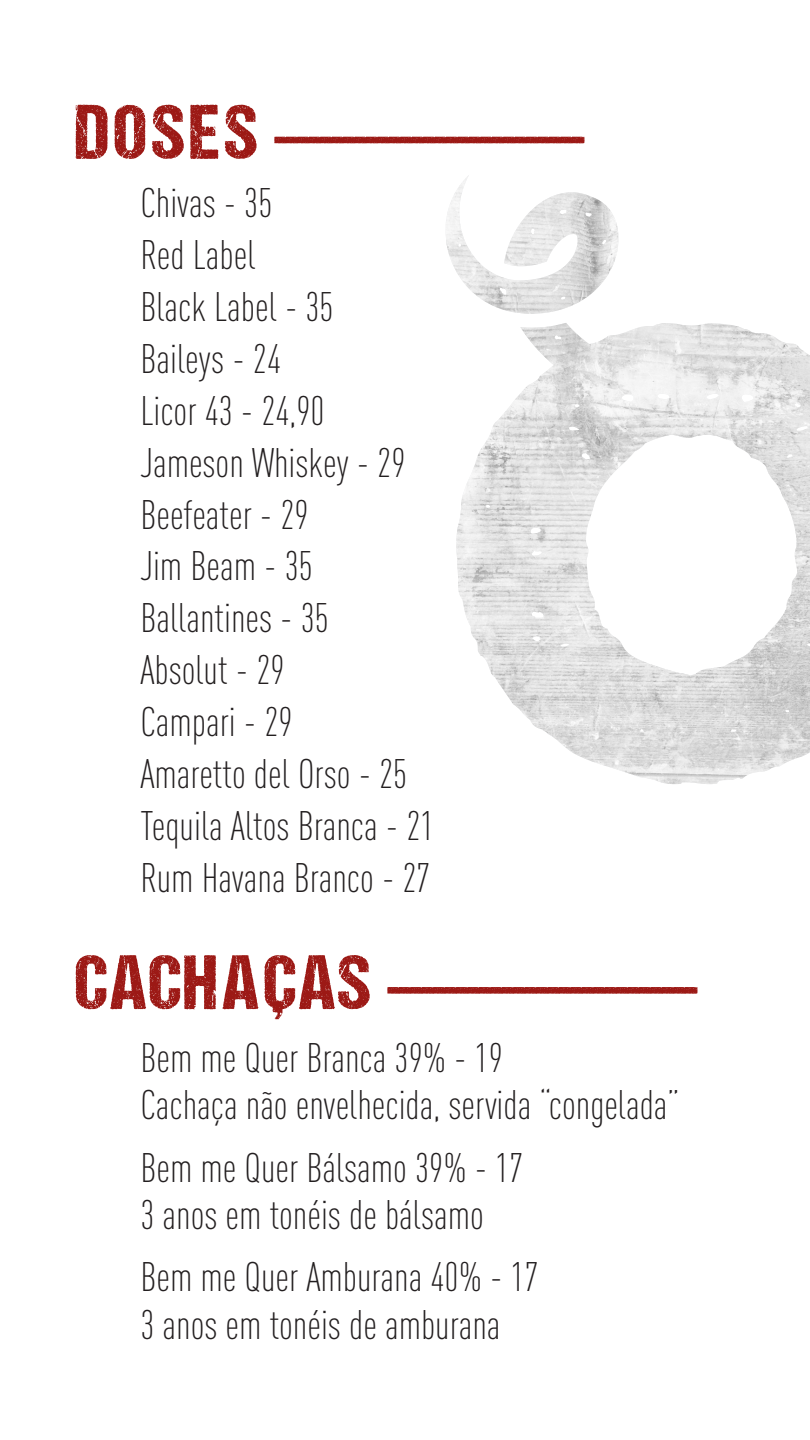
<style>
.page{position:relative;width:810px;height:1440px;background:#fff}
.page>*{position:absolute;margin:0;border:0;box-sizing:border-box;transform-origin:0 0}
.t1{font:77.47px "DCC Ash";letter-spacing:.02em;color:#9c1915}
.t2{font:60.53px "DCC Ash";color:#9c1915}
.t3{font:300 40.72px/47.5px "DIN Cond";color:#231f20}
.s1{font-size:77.47px}
</style>
<div class="page">
<svg style="left:456px;top:323px;width:354px;height:461px"></svg>
<img style="left:446px;top:175px;width:173px;height:153px">
<p class="t2" style="left:75px;top:105px;width:512px"><span class="s1">DOSES</span> ---------------------------</p>
<p class="t3" style="left:140px;top:179px;width:134px">Chivas - 35</p>
<p class="t3" style="left:140px;top:231px;width:117px">Red Label</p>
<p class="t3" style="left:140px;top:283px;width:195px">Black Label - 35</p>
<p class="t3" style="left:140px;top:335px;width:142px">Baileys - 24</p>
<p class="t3" style="left:140px;top:387px;width:186px">Licor 43 - 24,90</p>
<p class="t3" style="left:140px;top:438px;width:267px">Jameson Whiskey - 29</p>
<p class="t3" style="left:140px;top:490px;width:170px">Beefeater - 29</p>
<p class="t3" style="left:140px;top:542px;width:174px">Jim Beam - 35</p>
<p class="t3" style="left:140px;top:594px;width:190px">Ballantines - 35</p>
<p class="t3" style="left:140px;top:646px;width:146px">Absolut - 29</p>
<p class="t3" style="left:140px;top:698px;width:154px">Campari - 29</p>
<p class="t3" style="left:140px;top:750px;width:269px">Amaretto del Orso - 25</p>
<p class="t3" style="left:140px;top:802px;width:296px">Tequila Altos Branca - 21</p>
<p class="t3" style="left:140px;top:854px;width:292px">Rum Havana Branco - 27</p>
<p class="t1" style="left:75px;top:941px;width:298px">CACHACAS</p>
<p class="t1" style="left:271px;top:943px;width:14px">,</p>
<p class="t2" style="left:386px;top:956px;width:314px">---------------------------</p>
<p class="t3" style="left:140px;top:1034px;width:541px">Bem me Quer Branca 39% - 19<br>Cachaça não envelhecida, servida “congelada”</p>
<p class="t3" style="left:140px;top:1143px;width:385px">Bem me Quer Bálsamo 39% - 17<br>3 anos em tonéis de bálsamo</p>
<p class="t3" style="left:140px;top:1253px;width:400px">Bem me Quer Amburana 40% - 17<br>3 anos em tonéis de amburana</p>
</div>
